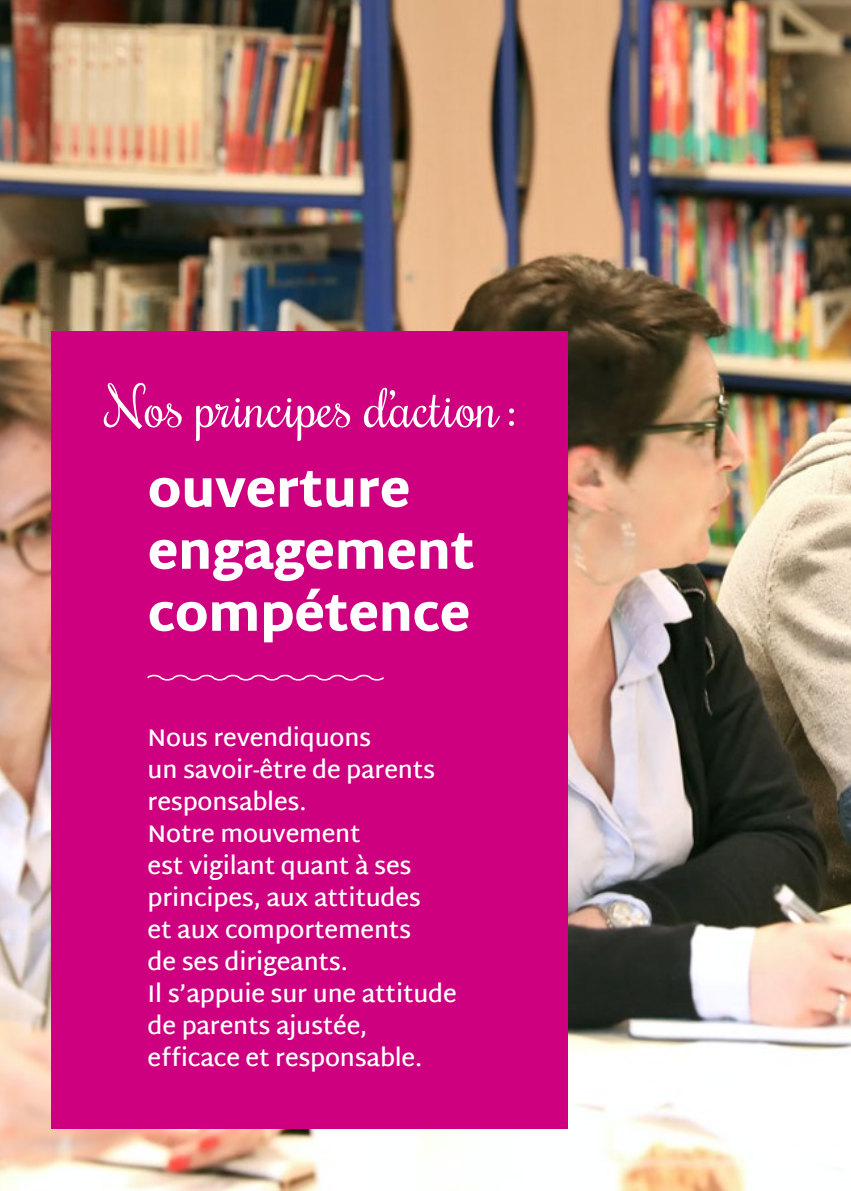
<style>
.page{position:relative;width:851px;height:1191px;background:#fff}
.page>*{position:absolute;margin:0;border:0;box-sizing:border-box;transform-origin:0 0}
.t1{font:54.4px "Rochester";color:#fff}
.t2{font:900 50px/62px "Martel Sans";letter-spacing:-.01em;color:#fff}
.t3{font:600 24px/32px "Martel Sans";letter-spacing:-.01em;color:#fff}
</style>
<div class="page">
<img style="left:0;top:0;width:850px;height:1191px">
<div style="left:51px;top:332px;width:516px;height:797px;background:#ce007f"></div>
<svg style="left:147px;top:674px;width:237px;height:7px"></svg>
<h1 class="t1" style="left:106px;top:371px;width:413px">Nos principes d’action:</h1>
<h2 class="t2" style="left:148px;top:458px;width:328px">ouverture engagement compétence</h2>
<p class="t3" style="left:148px;top:721px;width:310px">Nous revendiquons<br>un savoir-être de parents responsables.<br>Notre mouvement<br>est vigilant quant à ses principes, aux attitudes<br>et aux comportements<br>de ses dirigeants.<br>Il s’appuie sur une attitude de parents ajustée, efficace et responsable.</p>
</div>
